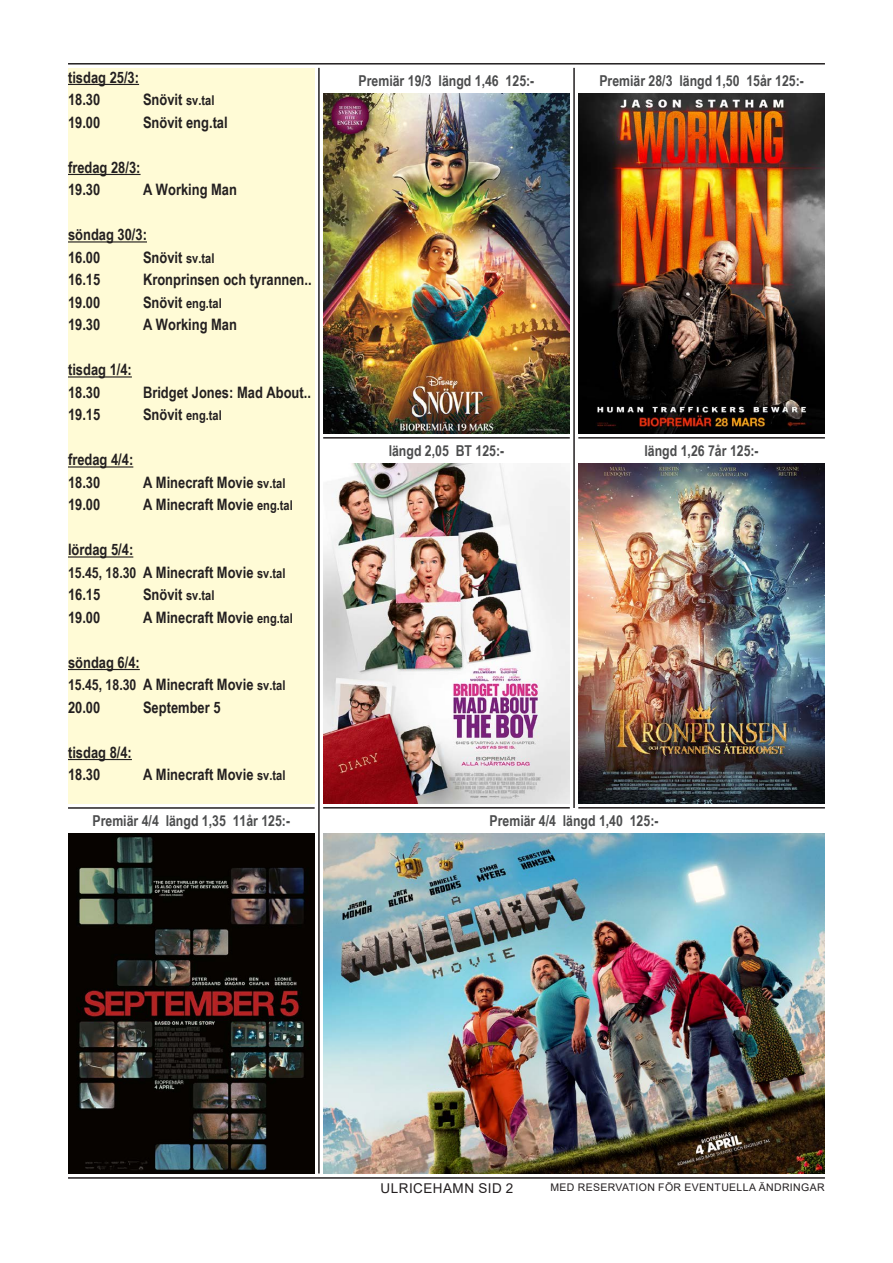
<style>
.page{position:relative;width:893px;height:1263px;background:#fff}
.page>*{position:absolute;margin:0;border:0;box-sizing:border-box;transform-origin:0 0}
.t1{font:700 15.75px/22.5px "Arial Narrow";color:#231f20}
.t2{font:700 15px "Arial Narrow";color:#4b4c4d}
.t3{font:700 13.5px "Arial Narrow";color:#231f20}
.t4{font:13.5px "Arial";letter-spacing:.035em;color:#231f20}
.t5{font:10.5px "Arial";letter-spacing:.035em;color:#231f20}
.s1{font-size:13.5px}
.s2{font-size:15.75px}
.s3{font-size:15px}
</style>
<div class="page">
<div style="left:68px;top:68px;width:247px;height:736px;background:#fffbd6"></div>
<hr style="left:68px;top:84px;width:71px;height:1px;background:#231f20">
<hr style="left:68px;top:174px;width:73px;height:1px;background:#231f20">
<hr style="left:68px;top:241px;width:79px;height:2px;background:#231f20">
<hr style="left:68px;top:376px;width:64px;height:2px;background:#231f20">
<hr style="left:68px;top:466px;width:65px;height:2px;background:#231f20">
<hr style="left:68px;top:556px;width:65px;height:2px;background:#231f20">
<hr style="left:68px;top:669px;width:72px;height:1px;background:#231f20">
<hr style="left:68px;top:759px;width:64px;height:1px;background:#231f20">
<img style="left:323px;top:93px;width:247px;height:341px">
<img style="left:323px;top:833px;width:502px;height:340px">
<img style="left:68px;top:833px;width:247px;height:341px">
<hr style="left:318px;top:68px;width:2px;height:1105px;background:#231f20">
<hr style="left:578px;top:807px;width:247px;height:1px;background:#231f20">
<hr style="left:323px;top:807px;width:247px;height:1px;background:#231f20">
<hr style="left:578px;top:437px;width:247px;height:2px;background:#231f20">
<hr style="left:323px;top:437px;width:247px;height:2px;background:#231f20">
<hr style="left:573px;top:68px;width:2px;height:740px;background:#231f20">
<img style="left:578px;top:93px;width:247px;height:341px">
<img style="left:323px;top:463px;width:247px;height:341px">
<img style="left:578px;top:463px;width:247px;height:341px">
<hr style="left:68px;top:807px;width:247px;height:2px;background:#231f20">
<hr style="left:68px;top:1177px;width:757px;height:2px;background:#231f20">
<hr style="left:68px;top:63px;width:757px;height:2px;background:#231f20">
<p class="t1" style="left:68px;top:66px;width:73px">tisdag 25/3:<br>18.30</p>
<p class="t1" style="left:143px;top:88px;width:73px">Snövit <span class="s1">sv.tal</span></p>
<p class="t1" style="left:68px;top:111px;width:34px">19.00</p>
<p class="t1" style="left:143px;top:111px;width:86px">Snövit eng.tal</p>
<p class="t1" style="left:68px;top:156px;width:74px">fredag 28/3:<br>19.30</p>
<p class="t1" style="left:143px;top:178px;width:95px">A Working Man</p>
<p class="t1" style="left:68px;top:223px;width:80px">söndag 30/3:<br>16.00</p>
<p class="t1" style="left:143px;top:246px;width:73px">Snövit <span class="s1">sv.tal</span></p>
<p class="t1" style="left:68px;top:268px;width:34px">16.15</p>
<p class="t1" style="left:143px;top:268px;width:170px">Kronprinsen och tyrannen..</p>
<p class="t1" style="left:68px;top:291px;width:34px">19.00</p>
<p class="t3" style="left:143px;top:295px;width:80px"><span class="s2">Snövit</span> eng.tal</p>
<p class="t1" style="left:68px;top:313px;width:34px">19.30</p>
<p class="t1" style="left:143px;top:313px;width:95px">A Working Man</p>
<p class="t1" style="left:68px;top:358px;width:65px">tisdag 1/4:<br>18.30</p>
<p class="t1" style="left:143px;top:381px;width:169px">Bridget Jones: Mad About..</p>
<p class="t1" style="left:68px;top:403px;width:34px">19.15</p>
<p class="t3" style="left:143px;top:408px;width:80px"><span class="s2">Snövit</span> eng.tal</p>
<p class="t1" style="left:68px;top:448px;width:67px">fredag 4/4:<br>18.30</p>
<p class="t1" style="left:143px;top:471px;width:144px">A Minecraft Movie <span class="s1">sv.tal</span></p>
<p class="t1" style="left:68px;top:493px;width:34px">19.00</p>
<p class="t1" style="left:143px;top:493px;width:151px">A Minecraft Movie <span class="s1">eng.tal</span></p>
<p class="t1" style="left:68px;top:538px;width:219px">lördag 5/4:<br><span class="s3">15.45, 18.30</span> A Minecraft Movie <span class="s1">sv.tal<br></span>16.15</p>
<p class="t1" style="left:143px;top:583px;width:73px">Snövit <span class="s1">sv.tal</span></p>
<p class="t1" style="left:68px;top:606px;width:34px">19.00</p>
<p class="t1" style="left:143px;top:606px;width:151px">A Minecraft Movie <span class="s1">eng.tal</span></p>
<p class="t1" style="left:68px;top:651px;width:219px">söndag 6/4:<br><span class="s3">15.45, 18.30</span> A Minecraft Movie <span class="s1">sv.tal<br></span>20.00</p>
<p class="t1" style="left:143px;top:696px;width:79px">September 5</p>
<p class="t1" style="left:68px;top:741px;width:65px">tisdag 8/4:<br>18.30</p>
<p class="t1" style="left:143px;top:763px;width:144px">A Minecraft Movie <span class="s1">sv.tal</span></p>
<p class="t2" style="left:359px;top:72px;width:177px">Premiär 19/3 längd 1,46 125:-</p>
<p class="t2" style="left:599px;top:72px;width:206px">Premiär 28/3 längd 1,50 15år 125:-</p>
<p class="t2" style="left:389px;top:442px;width:117px">längd 2,05 BT 125:-</p>
<p class="t2" style="left:644px;top:442px;width:116px">längd 1,26 7år 125:-</p>
<p class="t2" style="left:93px;top:812px;width:199px">Premiär 4/4 längd 1,35 11år 125:-</p>
<p class="t2" style="left:490px;top:812px;width:170px">Premiär 4/4 längd 1,40 125:-</p>
<p class="t4" style="left:381px;top:1179px;width:134px">ULRICEHAMN SID 2</p>
<p class="t5" style="left:550px;top:1180px;width:276px">MED RESERVATION FÖR EVENTU ELLA ÄNDRINGAR</p>
</div>
